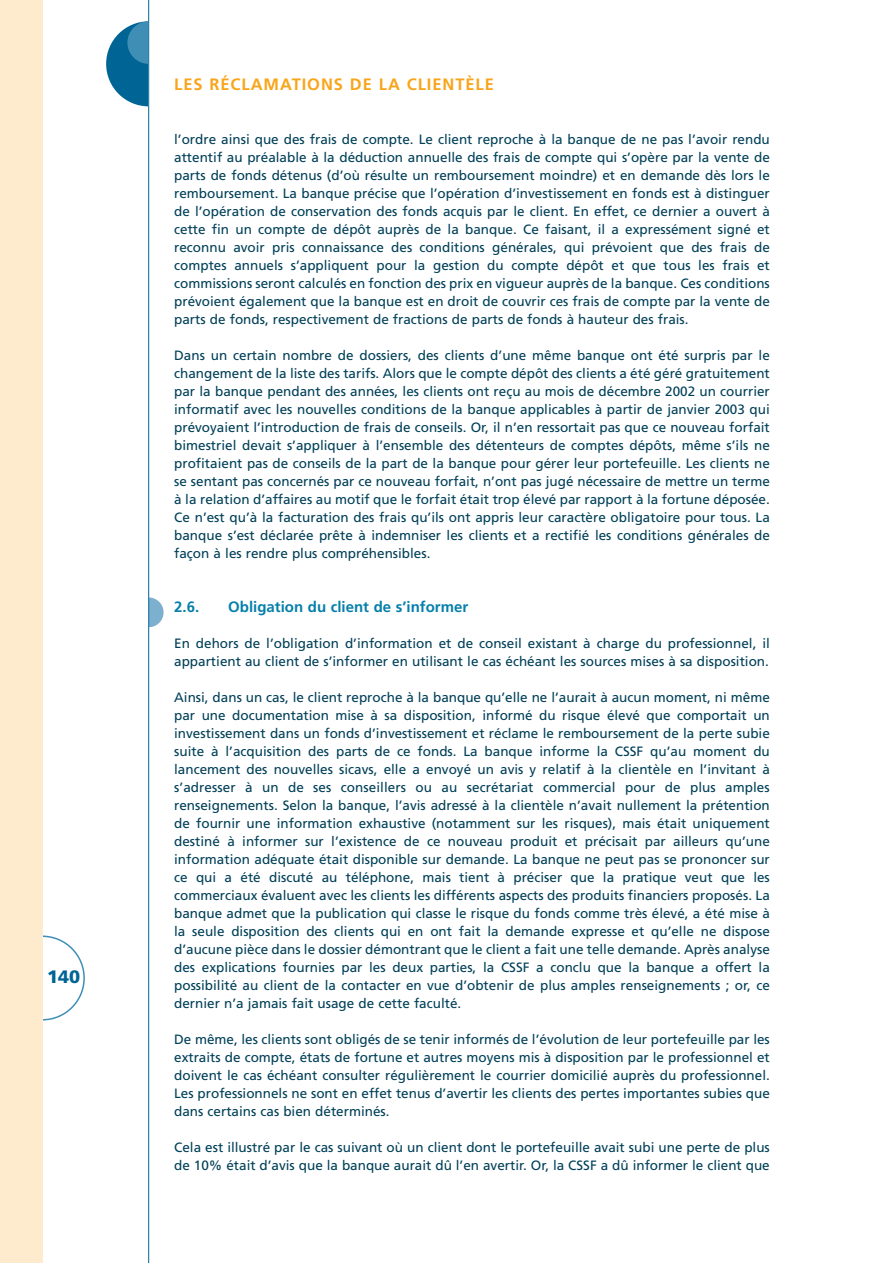
<style>
.page{position:relative;width:893px;height:1263px;background:#fff}
.page>*{position:absolute;margin:0;border:0;box-sizing:border-box;transform-origin:0 0}
.t1{font:900 18px "Frutiger";color:#006494}
.t2{font:700 16.5px "Frutiger";letter-spacing:.055em;color:#f9a51b}
.t3{font:700 15px "Frutiger";color:#067fab}
.t4{font:13.5px/18px "Frutiger";color:#004058;text-align:justify}
</style>
<div class="page">
<div style="left:134px;top:597px;width:29px;height:30px;background:#7dafce;border-radius:50%"></div>
<div style="left:117px;top:595px;width:32px;height:34px;background:#fff"></div>
<svg style="left:42px;top:936px;width:43px;height:85px"></svg>
<div style="left:0;top:0;width:42px;height:1263px;background:#feeacc"></div>
<div style="left:106px;top:21px;width:85px;height:85px;background:#006494;border-radius:50%"></div>
<div style="left:127px;top:21px;width:43px;height:43px;background:#3f8eb6;border-radius:50%"></div>
<div style="left:149px;top:0;width:51px;height:111px;background:#fff"></div>
<hr style="left:148px;top:0;width:1px;height:1263px;background:#006494">
<h1 class="t1" style="left:47px;top:969px;width:35px">140</h1>
<p class="t2" style="left:174px;top:77px;width:321px">LES RÉCLAMATIONS DE LA CLIENTÈLE</p>
<p class="t4" style="left:174px;top:131px;width:597px">l’ordre ainsi que des frais de compte. Le client reproche à la banque de ne pas l’avoir rendu attentif au préalable à la déduction annuelle des frais de compte qui s’opère par la vente de parts de fonds détenus (d’où résulte un remboursement moindre) et en demande dès lors le remboursement. La banque précise que l’opération d’investissement en fonds est à distinguer de l’opération de conservation des fonds acquis par le client. En effet, ce dernier a ouvert à cette fin un compte de dépôt auprès de la banque. Ce faisant, il a expressément signé et reconnu avoir pris connaissance des conditions générales, qui prévoient que des frais de comptes annuels s’appliquent pour la gestion du compte dépôt et que tous les frais et commissions seront calculés en fonction des prix en vigueur auprès de la banque. Ces conditions prévoient également que la banque est en droit de couvrir ces frais de compte par la vente de parts de fonds, respectivement de fractions de parts de fonds à hauteur des frais.</p>
<p class="t4" style="left:174px;top:347px;width:597px">Dans un certain nombre de dossiers, des clients d’une même banque ont été surpris par le changement de la liste des tarifs. Alors que le compte dépôt des clients a été géré gratuitement par la banque pendant des années, les clients ont reçu au mois de décembre 2002 un courrier informatif avec les nouvelles conditions de la banque applicables à partir de janvier 2003 qui prévoyaient l’introduction de frais de conseils. Or, il n’en ressortait pas que ce nouveau forfait bimestriel devait s’appliquer à l’ensemble des détenteurs de comptes dépôts, même s’ils ne profitaient pas de conseils de la part de la banque pour gérer leur portefeuille. Les clients ne se sentant pas concernés par ce nouveau forfait, n’ont pas jugé nécessaire de mettre un terme à la relation d’affaires au motif que le forfait était trop élevé par rapport à la fortune déposée.<br>Ce n’est qu’à la facturation des frais qu’ils ont appris leur caractère obligatoire pour tous. La banque s’est déclarée prête à indemniser les clients et a rectifié les conditions générales de façon à les rendre plus compréhensibles.</p>
<p class="t3" style="left:174px;top:601px;width:27px">2.6.</p>
<p class="t3" style="left:228px;top:601px;width:241px">Obligation du client de s’informer</p>
<p class="t4" style="left:174px;top:635px;width:597px">En dehors de l’obligation d’information et de conseil existant à charge du professionnel, il appartient au client de s’informer en utilisant le cas échéant les sources mises à sa disposition.</p>
<p class="t4" style="left:174px;top:689px;width:597px">Ainsi, dans un cas, le client reproche à la banque qu’elle ne l’aurait à aucun moment, ni même par une documentation mise à sa disposition, informé du risque élevé que comportait un investissement dans un fonds d’investissement et réclame le remboursement de la perte subie suite à l’acquisition des parts de ce fonds. La banque informe la CSSF qu’au moment du lancement des nouvelles sicavs, elle a envoyé un avis y relatif à la clientèle en l’invitant à s’adresser à un de ses conseillers ou au secrétariat commercial pour de plus amples renseignements. Selon la banque, l’avis adressé à la clientèle n’avait nullement la prétention de fournir une information exhaustive (notamment sur les risques), mais était uniquement destiné à informer sur l’existence de ce nouveau produit et précisait par ailleurs qu’une information adéquate était disponible sur demande. La banque ne peut pas se prononcer sur ce qui a été discuté au téléphone, mais tient à préciser que la pratique veut que les commerciaux évaluent avec les clients les différents aspects des produits financiers proposés. La banque admet que la publication qui classe le risque du fonds comme très élevé, a été mise à la seule disposition des clients qui en ont fait la demande expresse et qu’elle ne dispose d’aucune pièce dans le dossier démontrant que le client a fait une telle demande. Après analyse des explications fournies par les deux parties, la CSSF a conclu que la banque a offert la possibilité au client de la contacter en vue d’obtenir de plus amples renseignements ; or, ce dernier n’a jamais fait usage de cette faculté.</p>
<p class="t4" style="left:174px;top:1031px;width:597px">De même, les clients sont obligés de se tenir informés de l’évolution de leur portefeuille par les extraits de compte, états de fortune et autres moyens mis à disposition par le professionnel et doivent le cas échéant consulter régulièrement le courrier domicilié auprès du professionnel.<br>Les professionnels ne sont en effet tenus d’avertir les clients des pertes importantes subies que dans certains cas bien déterminés.</p>
<p class="t4" style="left:174px;top:1139px;width:597px">Cela est illustré par le cas suivant où un client dont le portefeuille avait subi une perte de plus de 10% était d’avis que la banque aurait dû l’en avertir. Or, la CSSF a dû informer le client que</p>
</div>
